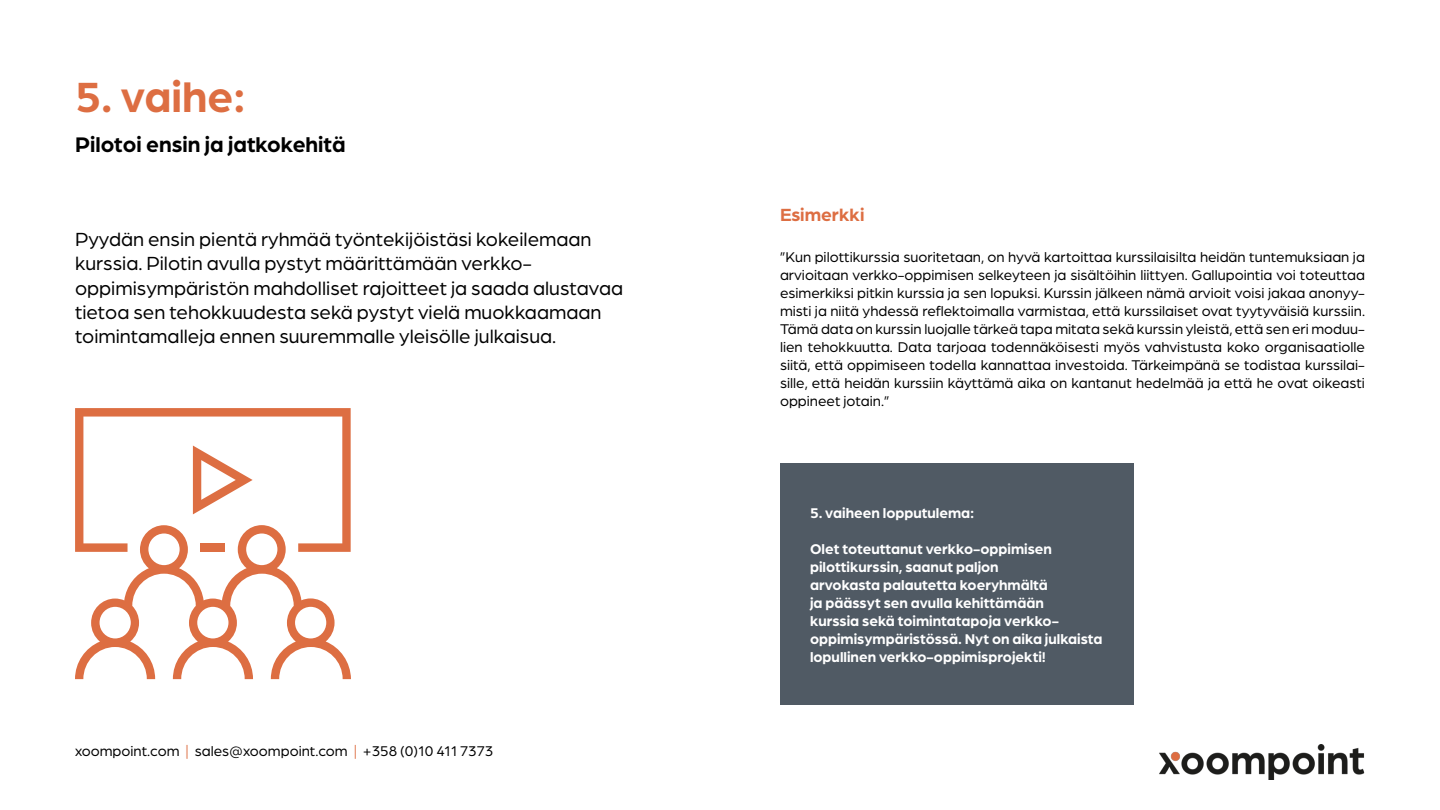
<style>
.page{position:relative;width:1440px;height:810px;background:#fff}
.page>*{position:absolute;margin:0;border:0;box-sizing:border-box;transform-origin:0 0}
.Otsikkofontti_vihreä{font:700 45px "Arboria";color:#dd6e42}
.Otsikko_musta_30_pt{font:700 22.5px "Arboria";color:#000}
.Ingressi_30pt{font:20.25px/24.3px "Arboria";color:#000}
.Otsikkofontti_vihreä-2{font:700 18.75px "Arboria";color:#dd6e42}
.Leipäteksti_25pt{font:15px/18px "Arboria";color:#000;text-align:justify}
.Leipäteksti_25pt-2{font:700 15px/18px "Arboria";color:#fff}
.s1{color:#dd6e42}
</style>
<div class="page">
<img style="left:1159px;top:744px;width:206px;height:36px">
<div style="left:780px;top:464px;width:353px;height:241px;background:#505a64"></div>
<svg style="left:75px;top:408px;width:276px;height:271px"></svg>
<p class="Otsikkofontti_vihreä" style="left:75px;top:66px;width:173px">5. vaihe:</p>
<p class="Otsikko_musta_30_pt" style="left:75px;top:129px;width:272px">Pilotoi ensin ja jatkokehitä</p>
<p class="Ingressi_30pt" style="left:75px;top:226px;width:550px">Pyydän ensin pientä ryhmää työntekijöistäsi kokeilemaan kurssia. Pilotin avulla pystyt määrittämään verkko&shy;oppimisympäristön mahdolliset rajoitteet ja saada alustavaa tietoa sen tehokkuudesta sekä pystyt vielä muokkaamaan toimintamalleja ennen suuremmalle yleisölle julkaisua.</p>
<p class="Leipäteksti_25pt" style="left:75px;top:742px;width:420px">xoompoint.com <span class="s1">|</span> sales@xoompoint.com <span class="s1">|</span> +358 (0)10 411 7373</p>
<p class="Otsikkofontti_vihreä-2" style="left:780px;top:202px;width:86px">Esimerkki</p>
<p class="Leipäteksti_25pt" style="left:780px;top:247px;width:587px">”Kun pilottikurssia suoritetaan, on hyvä kartoittaa kurssilaisilta heidän tuntemuksiaan ja arvioitaan verkko-oppimisen selkeyteen ja sisältöihin liittyen. Gallupointia voi toteuttaa esimerkiksi pitkin kurssia ja sen lopuksi. Kurssin jälkeen nämä arvioit voisi jakaa anonyy&shy;misti ja niitä yhdessä reflektoimalla varmistaa, että kurssilaiset ovat tyytyväisiä kurssiin.<br>Tämä data on kurssin luojalle tärkeä tapa mitata sekä kurssin yleistä, että sen eri moduu&shy;lien tehokkuutta. Data tarjoaa todennäköisesti myös vahvistusta koko organisaatiolle siitä, että oppimiseen todella kannattaa investoida. Tärkeimpänä se todistaa kurssilai&shy;sille, että heidän kurssiin käyttämä aika on kantanut hedelmää ja että he ovat oikeasti oppineet jotain.”</p>
<p class="Leipäteksti_25pt-2" style="left:810px;top:504px;width:166px">5. vaiheen lopputulema:</p>
<p class="Leipäteksti_25pt-2" style="left:810px;top:540px;width:294px">Olet toteuttanut verkko-oppimisen pilottikurssin, saanut paljon<br>arvokasta palautetta koeryhmältä<br>ja päässyt sen avulla kehittämään<br>kurssia sekä toimintatapoja verkko&shy;oppimisympäristössä. Nyt on aika julkaista lopullinen verkko-oppimisprojekti!</p>
</div>
